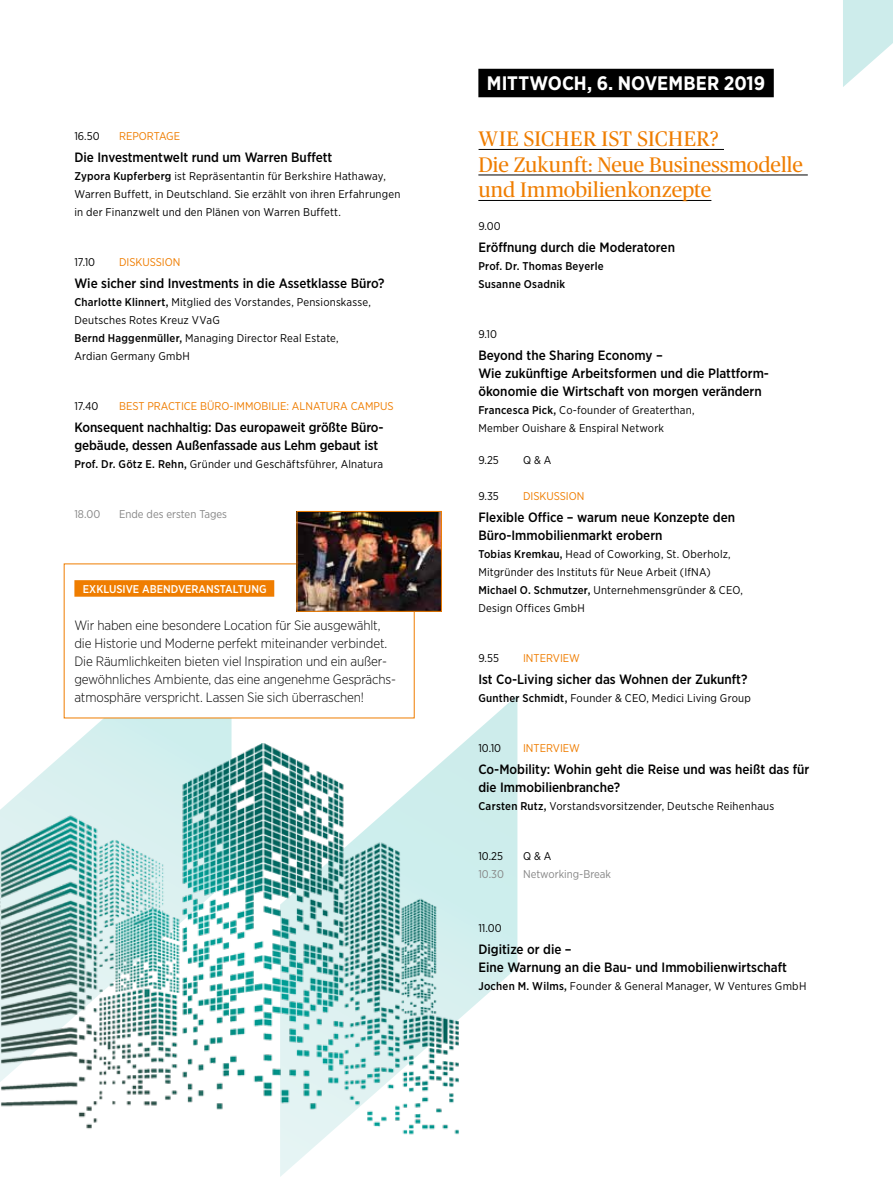
<style>
.page{position:relative;width:893px;height:1191px;background:#fff}
.page>*{position:absolute;margin:0;border:0;box-sizing:border-box;transform-origin:0 0}
.t1{font:21px/25.5px "Publico Headline";letter-spacing:.005em;color:#ef7d00}
.t2{font:700 19.5px "Gotham Narrow";color:#fff}
.t3{font:500 13.5px/18px "Gotham Narrow";color:#000}
.t4{font:300 13.5px/18px "Gotham Narrow";letter-spacing:-.01em;color:#000}
.t5{font:11.25px/18px "Gotham Narrow";letter-spacing:.02em;color:#000}
.t6{font:11.25px "Gotham Narrow";color:#ef7d00}
.t7{font:11.25px "Gotham Narrow";color:#878787}
.t8{font:500 11.25px/18px "Gotham Narrow";letter-spacing:.02em;color:#000}
.t9{font:500 11.25px "Gotham Narrow";color:#fff}
.s1{font-weight:500}
</style>
<div class="page">
<svg style="left:63px;top:569px;width:454px;height:608px"></svg>
<img style="left:0;top:743px;width:459px;height:409px">
<hr style="left:479px;top:149px;width:245px;height:1px;background:#000">
<hr style="left:478px;top:175px;width:330px;height:1px;background:#000">
<hr style="left:478px;top:200px;width:233px;height:1px;background:#000">
<div style="left:64px;top:563px;width:351px;height:155px;background:#fff"></div>
<div style="left:478px;top:69px;width:296px;height:28px;background:#000"></div>
<div style="left:74px;top:580px;width:200px;height:16px;background:#ef7d00"></div>
<img style="left:299px;top:513px;width:141px;height:97px">
<div style="left:297px;top:511px;width:145px;height:101px;border:1px solid #ef7d00"></div>
<svg style="left:557px;top:0;width:336px;height:87px"></svg>
<p class="t5" style="left:74px;top:126px;width:27px">16.50</p>
<p class="t6" style="left:119px;top:129px;width:63px">REPORTAGE</p>
<p class="t3" style="left:74px;top:148px;width:259px">Die Investmentwelt rund um Warren Buffett</p>
<p class="t5" style="left:74px;top:167px;width:328px"><span class="s1">Zypora Kupferberg</span> ist Repräsentantin für Berkshire Hathaway,<br>Warren Buffett, in Deutschland. Sie erzählt von ihren Erfahrungen in der Finanzwelt und den Plänen von Warren Buffett.</p>
<p class="t5" style="left:74px;top:252px;width:22px">17.10</p>
<p class="t6" style="left:119px;top:255px;width:63px">DISKUSSION</p>
<p class="t3" style="left:74px;top:274px;width:312px">Wie sicher sind Investments in die Assetklasse Büro?</p>
<p class="t5" style="left:74px;top:293px;width:298px"><span class="s1">Charlotte Klinnert,</span> Mitglied des Vorstandes, Pensionskasse, Deutsches Rotes Kreuz VVaG<br><span class="s1">Bernd Haggenmüller,</span> Managing Director Real Estate, Ardian Germany GmbH</p>
<p class="t5" style="left:74px;top:396px;width:26px">17.40</p>
<p class="t6" style="left:119px;top:399px;width:276px">BEST PRACTICE BÜRO-IMMOBILIE: ALNATURA CAMPUS</p>
<p class="t3" style="left:74px;top:418px;width:309px">Konsequent nachhaltig: Das europaweit größte Büro&shy;gebäude, dessen Außenfassade aus Lehm gebaut ist</p>
<p class="t5" style="left:74px;top:455px;width:310px"><span class="s1">Prof. Dr. Götz E. Rehn,</span> Gründer und Geschäftsführer, Alnatura</p>
<p class="t7" style="left:74px;top:507px;width:27px">18.00</p>
<p class="t7" style="left:119px;top:507px;width:109px">Ende des ersten Tages</p>
<p class="t9" style="left:83px;top:581px;width:185px">EXKLUSIVE ABENDVERANSTALTUNG</p>
<p class="t4" style="left:74px;top:616px;width:323px">Wir haben eine besondere Location für Sie ausgewählt, die Historie und Moderne perfekt miteinander verbindet.<br>Die Räumlichkeiten bieten viel Inspiration und ein außer&shy;gewöhnliches Ambiente, das eine angenehme Gesprächs&shy;atmosphäre verspricht. Lassen Sie sich überraschen!</p>
<h2 class="t2" style="left:487px;top:71px;width:280px">MITTWOCH, 6. NOVEMBER 2019</h2>
<h1 class="t1" style="left:478px;top:125px;width:326px">WIE SICHER IST SICHER?<br>Die Zukunft: Neue Businessmodelle und Immobilienkonzepte</h1>
<p class="t5" style="left:478px;top:216px;width:24px">9.00</p>
<p class="t3" style="left:478px;top:238px;width:198px">Eröffnung durch die Moderatoren</p>
<p class="t8" style="left:478px;top:257px;width:127px">Prof. Dr. Thomas Beyerle<br>Susanne Osadnik</p>
<p class="t5" style="left:478px;top:324px;width:20px">9.10</p>
<p class="t3" style="left:478px;top:346px;width:292px">Beyond the Sharing Economy –<br>Wie zukünftige Arbeitsformen und die Plattform&shy;ökonomie die Wirtschaft von morgen verändern</p>
<p class="t5" style="left:478px;top:401px;width:218px"><span class="s1">Francesca Pick,</span> Co-founder of Greaterthan,<br>Member Ouishare &amp; Enspiral Network</p>
<p class="t5" style="left:478px;top:450px;width:22px">9.25</p>
<p class="t5" style="left:523px;top:450px;width:30px">Q &amp; A</p>
<p class="t5" style="left:478px;top:486px;width:22px">9.35</p>
<p class="t6" style="left:523px;top:489px;width:63px">DISKUSSION</p>
<p class="t3" style="left:478px;top:508px;width:258px">Flexible Office – warum neue Konzepte den<br>Büro-Immobilienmarkt erobern</p>
<p class="t5" style="left:478px;top:545px;width:266px"><span class="s1">Tobias Kremkau,</span> Head of Coworking, St. Oberholz, Mitgründer des Instituts für Neue Arbeit (IfNA)<br><span class="s1">Michael O. Schmutzer,</span> Unternehmensgründer &amp; CEO, Design Offices GmbH</p>
<p class="t5" style="left:478px;top:648px;width:22px">9.55</p>
<p class="t6" style="left:523px;top:651px;width:59px">INTERVIEW</p>
<p class="t3" style="left:478px;top:670px;width:271px">Ist Co-Living sicher das Wohnen der Zukunft?</p>
<p class="t5" style="left:478px;top:689px;width:274px"><span class="s1">Gunther Schmidt,</span> Founder &amp; CEO, Medici Living Group</p>
<p class="t5" style="left:478px;top:738px;width:24px">10.10</p>
<p class="t6" style="left:523px;top:741px;width:59px">INTERVIEW</p>
<p class="t3" style="left:478px;top:760px;width:333px">Co-Mobility: Wohin geht die Reise und was heißt das für die Immobilienbranche?</p>
<p class="t5" style="left:478px;top:797px;width:297px"><span class="s1">Carsten Rutz,</span> Vorstandsvorsitzender, Deutsche Reihenhaus</p>
<p class="t5" style="left:478px;top:846px;width:26px">10.25</p>
<p class="t5" style="left:523px;top:846px;width:30px">Q &amp; A</p>
<p class="t7" style="left:478px;top:867px;width:27px">10.30</p>
<p class="t7" style="left:523px;top:867px;width:90px">Networking-Break</p>
<p class="t5" style="left:478px;top:918px;width:25px">11.00</p>
<p class="t3" style="left:478px;top:940px;width:310px">Digitize or die –<br>Eine Warnung an die Bau- und Immobilienwirtschaft</p>
<p class="t5" style="left:478px;top:977px;width:329px"><span class="s1">Jochen M. Wilms,</span> Founder &amp; General Manager, W Ventures GmbH</p>
</div>
